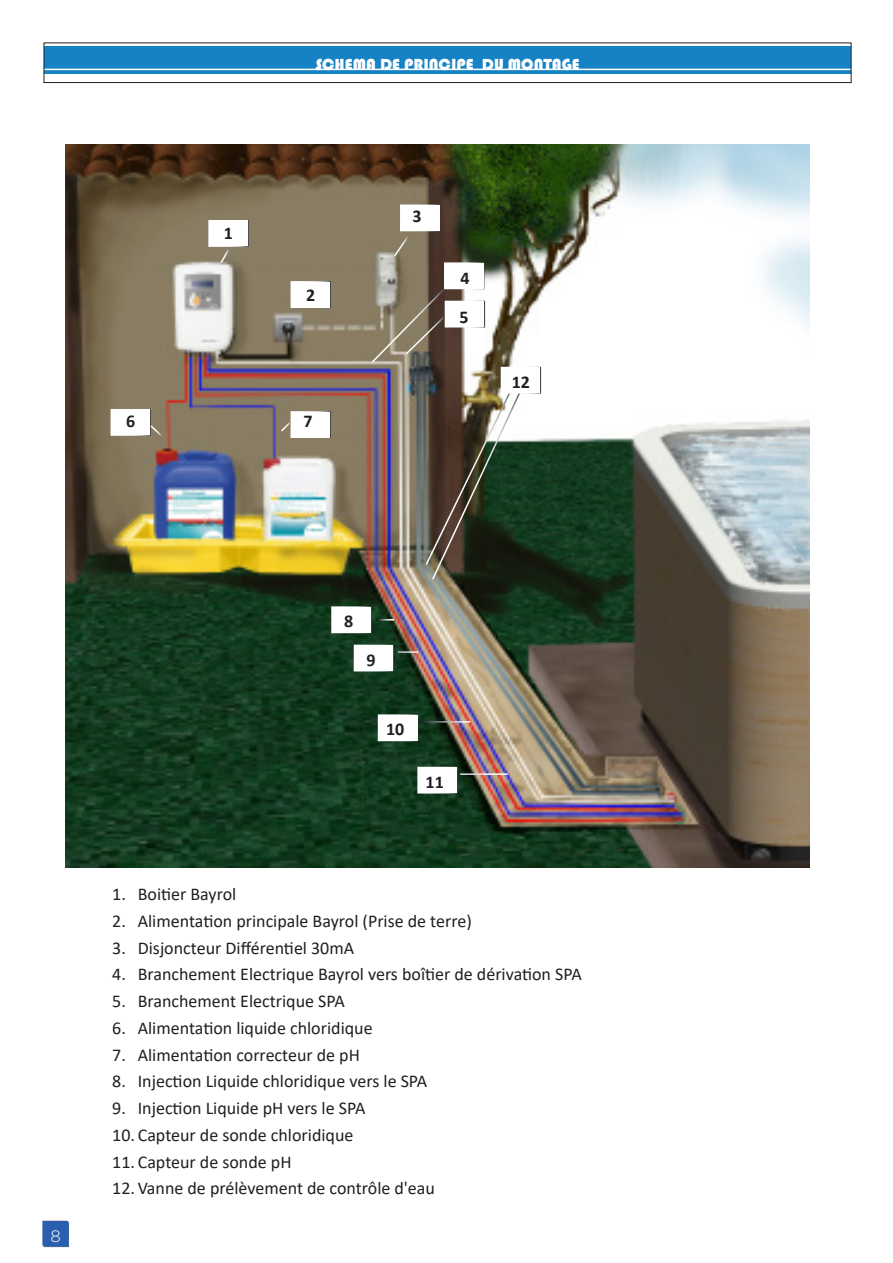
<style>
.page{position:relative;width:893px;height:1263px;background:#fff}
.page>*{position:absolute;margin:0;border:0;box-sizing:border-box;transform-origin:0 0}
.t1{font:18px "Calibri";color:#231f20}
.t2{font:700 18px "Calibri";color:#231f20}
.Titre_1_copie{font:16.5px "Bauhaus 93";color:#fff}
.t3{font:300 16.5px "Gotham";color:#fff}
</style>
<div class="page">
<div style="left:44px;top:47px;width:807px;height:27px;background:#1582c5"></div>
<hr style="left:44px;top:69px;width:807px;height:1px;background:#fff">
<div style="left:44px;top:43px;width:807px;height:40px;border:1px solid #231f20"></div>
<img style="left:65px;top:145px;width:745px;height:722px">
<img style="left:424px;top:381px;width:100px;height:200px">
<div style="left:501px;top:367px;width:40px;height:27px;background:#fff;border:2px solid #fff"></div>
<div style="left:208px;top:220px;width:41px;height:27px;background:#fff;border:2px solid #fff"></div>
<div style="left:291px;top:281px;width:40px;height:27px;background:#fff;border:2px solid #fff"></div>
<div style="left:400px;top:204px;width:40px;height:27px;background:#fff;border:2px solid #fff"></div>
<div style="left:444px;top:262px;width:40px;height:27px;background:#fff;border:2px solid #fff"></div>
<div style="left:111px;top:409px;width:40px;height:27px;background:#fff;border:2px solid #fff"></div>
<div style="left:445px;top:301px;width:40px;height:26px;background:#fff"></div>
<div style="left:291px;top:411px;width:40px;height:27px;background:#fff;border:2px solid #fff"></div>
<div style="left:331px;top:606px;width:41px;height:27px;background:#fff;border:2px solid #fff"></div>
<svg style="left:219px;top:248px;width:12px;height:17px"></svg>
<svg style="left:393px;top:234px;width:17px;height:24px"></svg>
<svg style="left:370px;top:287px;width:76px;height:77px;background:#827764"></svg>
<svg style="left:149px;top:424px;width:15px;height:14px"></svg>
<svg style="left:279px;top:420px;width:13px;height:13px"></svg>
<div style="left:354px;top:645px;width:40px;height:26px;background:#fff"></div>
<div style="left:417px;top:767px;width:41px;height:26px;background:#fff;border:2px solid #fff"></div>
<div style="left:378px;top:714px;width:40px;height:27px;background:#fff;border:2px solid #fff"></div>
<svg style="left:378px;top:619px;width:16px;height:1px"></svg>
<hr style="left:395px;top:651px;width:23px;height:2px;background:#fff">
<hr style="left:421px;top:721px;width:49px;height:2px;background:#fff">
<hr style="left:458px;top:773px;width:50px;height:2px;background:#fff">
<svg style="left:42px;top:1220px;width:27px;height:27px"></svg>
<p class="t2" style="left:126px;top:409px;width:11px">6</p>
<p class="t2" style="left:224px;top:220px;width:11px">1</p>
<p class="Titre_1_copie" style="left:315px;top:55px;width:266px">SCHEMA DE PRINCIPE DU MONTAGE</p>
<p class="t2" style="left:306px;top:282px;width:11px">2</p>
<p class="t2" style="left:303px;top:409px;width:11px">7</p>
<p class="t2" style="left:412px;top:204px;width:11px">3</p>
<p class="t2" style="left:460px;top:265px;width:11px">4</p>
<p class="t2" style="left:460px;top:304px;width:11px">5</p>
<p class="t2" style="left:512px;top:370px;width:20px">12</p>
<p class="t3" style="left:50px;top:1225px;width:12px">8</p>
<p class="t2" style="left:344px;top:609px;width:11px">8</p>
<p class="t2" style="left:366px;top:647px;width:11px">9</p>
<p class="t2" style="left:386px;top:717px;width:20px">10</p>
<p class="t2" style="left:426px;top:769px;width:20px">11</p>
<p class="t1" style="left:112px;top:882px;width:126px">1. Boitier Bayrol</p>
<p class="t1" style="left:112px;top:908px;width:361px">2. Alimentation principale Bayrol (Prise de terre)</p>
<p class="t1" style="left:112px;top:935px;width:243px">3. Disjoncteur Différentiel 30mA</p>
<p class="t1" style="left:112px;top:962px;width:471px">4. Branchement Electrique Bayrol vers boîtier de dérivation SPA</p>
<p class="t1" style="left:112px;top:989px;width:234px">5. Branchement Electrique SPA</p>
<p class="t1" style="left:112px;top:1015px;width:262px">6. Alimentation liquide chloridique</p>
<p class="t1" style="left:112px;top:1042px;width:249px">7. Alimentation correcteur de pH</p>
<p class="t1" style="left:112px;top:1069px;width:317px">8. Injection Liquide chloridique vers le SPA</p>
<p class="t1" style="left:112px;top:1096px;width:255px">9. Injection Liquide pH vers le SPA</p>
<p class="t1" style="left:112px;top:1122px;width:243px">10. Capteur de sonde chloridique</p>
<p class="t1" style="left:112px;top:1149px;width:181px">11. Capteur de sonde pH</p>
<p class="t1" style="left:112px;top:1176px;width:324px">12. Vanne de prélèvement de contrôle d'eau</p>
</div>
